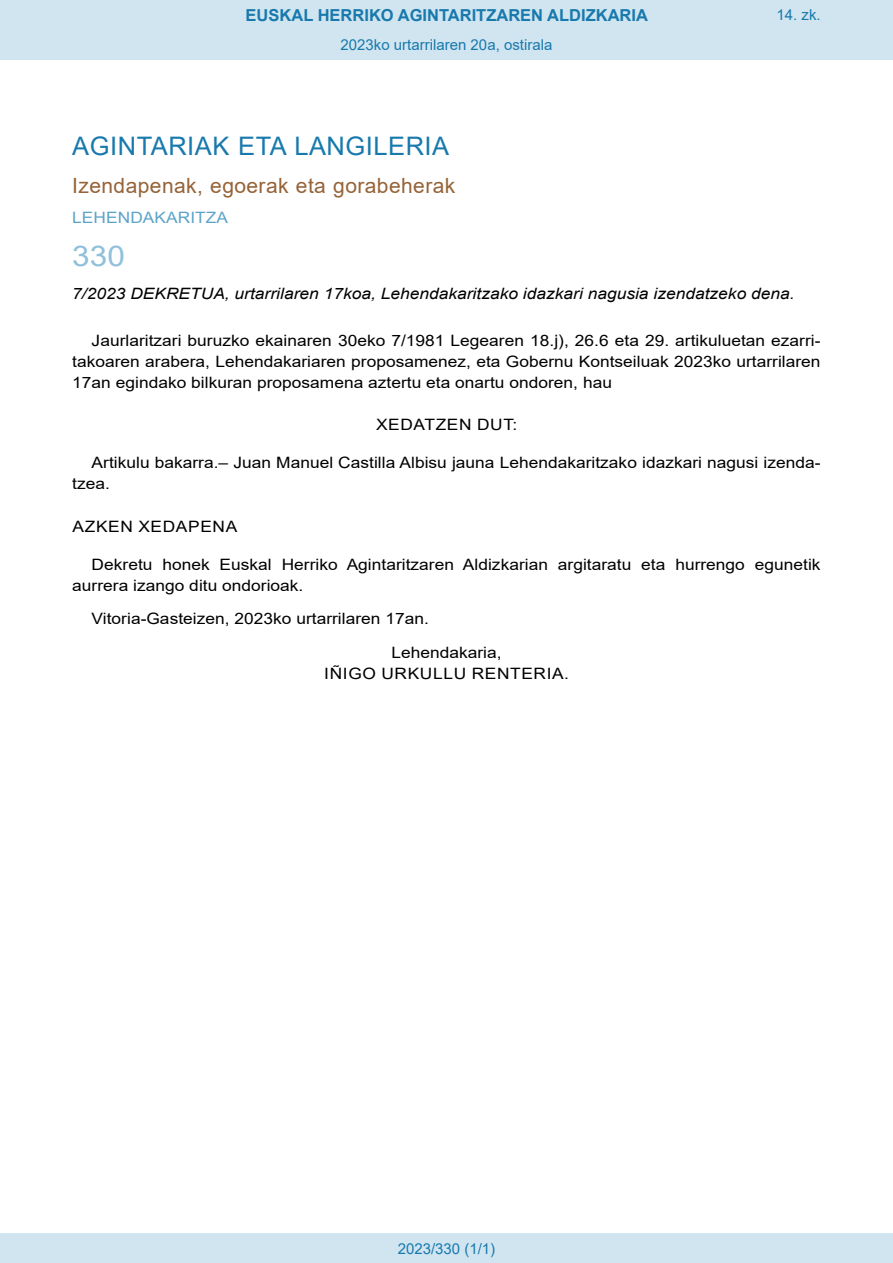
<style>
.page{position:relative;width:893px;height:1263px;background:#fff}
.page>*{position:absolute;margin:0;border:0;box-sizing:border-box;transform-origin:0 0}
.BOPVOrden{font:28.5px "Arial";color:#90c0db;scale:1.11 1}
.BOPVSeccion{font:25.5px "Arial";letter-spacing:.02em;color:#1879ad}
.BOPVSubseccion{font:21px "Arial";letter-spacing:.02em;color:#956338}
.t1{font:700 16.5px "Arial";color:#1879ad}
.BOPVDetalle{font:15.6px/21px "Arial";color:#000;scale:1.11 1}
.BOPVTitulo{font:italic 15.6px "Arial";color:#000;scale:1.11 1}
.BOPVFirmaLugFec{font:15.6px "Arial";color:#000;scale:1.11 1}
.BOPVNombreLehen1{font:15.6px "Arial";letter-spacing:.035em;color:#000;scale:1.11 1}
.BOPVOrganismo{font:15.6px "Arial";letter-spacing:.005em;color:#5ea4ca;scale:1.11 1}
.BOPVDisposicion{font:15.6px "Arial";letter-spacing:.035em;color:#000;scale:1.11 1}
.BOPVPuestoLehen1{font:15.6px "Arial";color:#000;scale:1.11 1}
.BOPVClave{font:15.6px "Arial";letter-spacing:.035em;color:#000;scale:1.11 1}
.Paginacion_Centro{font:15px "Arial";color:#1879ad}
</style>
<div class="page">
<div style="left:0;top:0;width:893px;height:60px;background:#d0e5f0"></div>
<div style="left:0;top:1233px;width:893px;height:30px;background:#d0e5f0"></div>
<p class="t1" style="left:246px;top:3px;width:404px">EUSKAL HERRIKO AGINTARITZAREN ALDIZKARIA</p>
<p class="Paginacion_Centro" style="left:341px;top:35px;width:213px">2023ko urtarrilaren 20a, ostirala</p>
<p class="Paginacion_Centro" style="left:776px;top:5px;width:46px">14. zk.</p>
<p class="BOPVSeccion" style="left:72px;top:128px;width:378px">AGINTARIAK ETA LANGILERIA</p>
<p class="BOPVSubseccion" style="left:72px;top:171px;width:385px">Izendapenak, egoerak eta gorabeherak</p>
<p class="BOPVOrganismo" style="left:72px;top:207px;width:142px">LEHENDAKARITZA</p>
<p class="BOPVOrden" style="left:72px;top:236px;width:49px">330</p>
<p class="BOPVTitulo" style="left:72px;top:284px;width:652px">7/2023 DEKRETUA, urtarrilaren 17koa, Lehendakaritzako idazkari nagusia izendatzeko dena.</p>
<p class="BOPVDetalle" style="left:72px;top:330px;width:676px;text-align:justify;text-indent:19px">Jaurlaritzari buruzko ekainaren 30eko 7/1981 Legearen 18.j), 26.6 eta 29. artikuluetan ezarri&shy;takoaren arabera, Lehendakariaren proposamenez, eta Gobernu Kontseiluak 2023ko urtarrilaren 17an egindako bilkuran proposamena aztertu eta onartu ondoren, hau</p>
<p class="BOPVClave" style="left:376px;top:414px;width:129px">XEDATZEN DUT:</p>
<p class="BOPVDetalle" style="left:72px;top:452px;width:676px;text-indent:19px">Artikulu bakarra.– Juan Manuel Castilla Albisu jauna Lehendakaritzako idazkari nagusi izenda&shy;tzea.</p>
<p class="BOPVDisposicion" style="left:73px;top:515px;width:150px">AZKEN XEDAPENA</p>
<p class="BOPVDetalle" style="left:72px;top:553px;width:676px;text-indent:19px">Dekretu honek Euskal Herriko Agintaritzaren Aldizkarian argitaratu eta hurrengo egunetik aurrera izango ditu ondorioak.</p>
<p class="BOPVFirmaLugFec" style="left:92px;top:608px;width:305px">Vitoria-Gasteizen, 2023ko urtarrilaren 17an.</p>
<p class="BOPVPuestoLehen1" style="left:391px;top:642px;width:101px">Lehendakaria,</p>
<p class="BOPVNombreLehen1" style="left:324px;top:663px;width:222px">IÑIGO URKULLU RENTERIA.</p>
<p class="Paginacion_Centro" style="left:398px;top:1238px;width:99px">2023/330 (1/1)</p>
</div>
